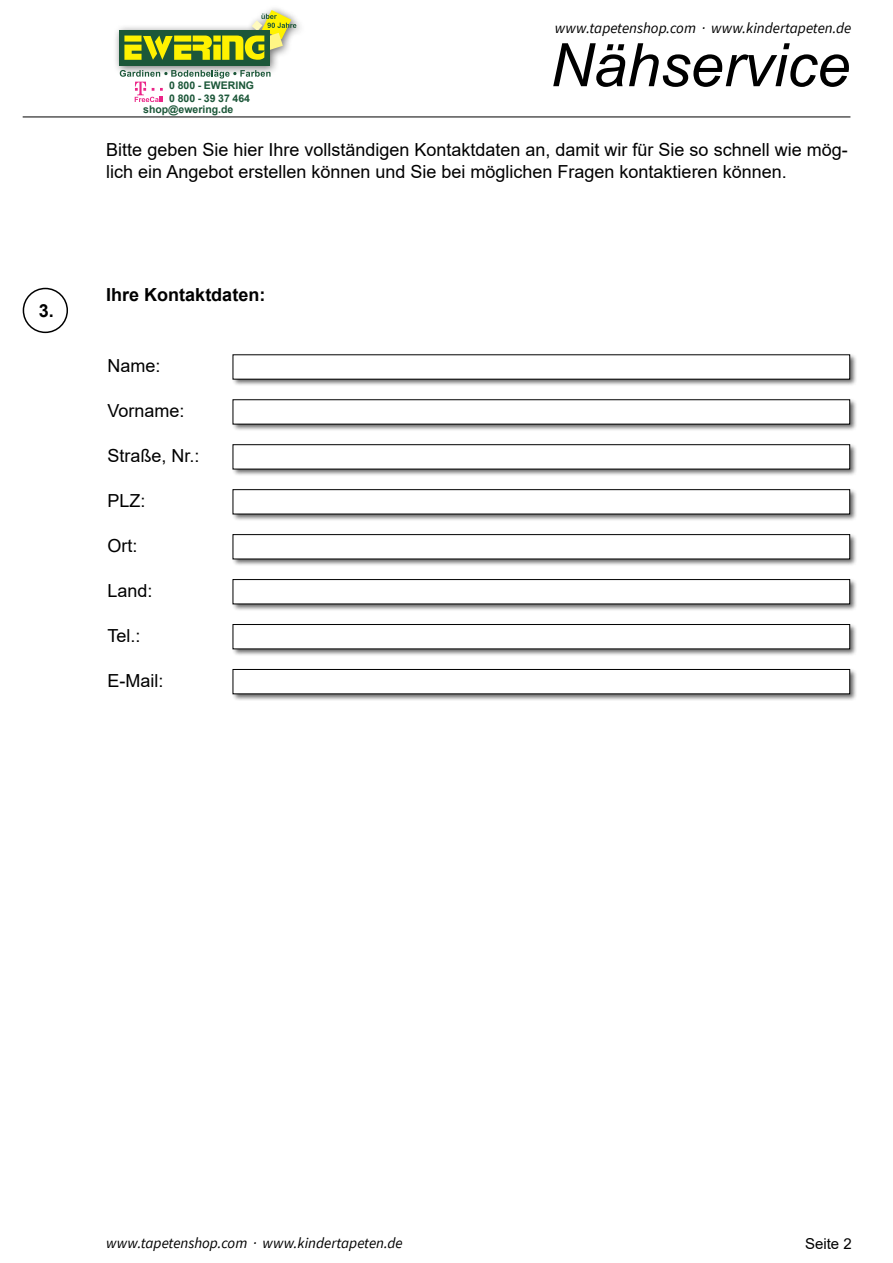
<style>
.page{position:relative;width:893px;height:1263px;background:#fff}
.page>*{position:absolute;margin:0;border:0;box-sizing:border-box;transform-origin:0 0}
.t1{font:italic 60px "Arial";color:#000}
.t2{font:18px/21.6px "Arial";color:#000}
.t3{font:700 18px "Arial";color:#000}
.t4{font:italic 15px "Source Sans Pro";color:#000}
.t5{font:15px "Arial";color:#000}
.t6{font:700 10.5px/12.6px "Arial";color:#1c5739}
</style>
<div class="page">
<div style="left:113px;top:5px;width:193px;height:70px;background:#000;opacity:.55"></div>
<div style="left:119px;top:30px;width:151px;height:35px;background:#1c5739"></div>
<svg style="left:124px;top:10px;width:172px;height:50px"></svg>
<svg style="left:120px;top:70px;width:151px;height:32px"></svg>
<hr style="left:23px;top:117px;width:827px;height:1px;background:#000">
<div style="left:23px;top:288px;width:45px;height:45px;border:2px solid #000;border-radius:50%"></div>
<div style="left:232px;top:353px;width:625px;height:33px;background:#000;opacity:.6"></div>
<div style="left:233px;top:355px;width:617px;height:24px;background:#fff"></div>
<div style="left:232px;top:668px;width:625px;height:33px;background:#000;opacity:.6"></div>
<div style="left:233px;top:669px;width:617px;height:25px;background:#fff"></div>
<div style="left:233px;top:669px;width:617px;height:25px;border:1px solid #000"></div>
<div style="left:232px;top:623px;width:625px;height:33px;background:#000;opacity:.6"></div>
<div style="left:233px;top:624px;width:617px;height:25px;background:#fff"></div>
<div style="left:233px;top:624px;width:617px;height:25px;border:1px solid #000"></div>
<div style="left:232px;top:578px;width:625px;height:33px;background:#000;opacity:.6"></div>
<div style="left:233px;top:579px;width:617px;height:25px;background:#fff"></div>
<div style="left:233px;top:579px;width:617px;height:25px;border:1px solid #000"></div>
<div style="left:232px;top:533px;width:625px;height:33px;background:#000;opacity:.6"></div>
<div style="left:233px;top:535px;width:617px;height:24px;background:#fff"></div>
<div style="left:233px;top:534px;width:617px;height:25px;border:1px solid #000"></div>
<div style="left:232px;top:488px;width:625px;height:33px;background:#000;opacity:.6"></div>
<div style="left:233px;top:490px;width:617px;height:24px;background:#fff"></div>
<div style="left:232px;top:443px;width:625px;height:33px;background:#000;opacity:.6"></div>
<div style="left:233px;top:445px;width:617px;height:24px;background:#fff"></div>
<div style="left:232px;top:398px;width:625px;height:33px;background:#000;opacity:.6"></div>
<div style="left:233px;top:400px;width:617px;height:24px;background:#fff"></div>
<p class="t3" style="left:39px;top:298px;width:17px">3.</p>
<p class="t6" style="left:169px;top:79px;width:86px">0 800 - EWERING<br>0 800 - 39 37 464</p>
<p class="t6" style="left:143px;top:103px;width:92px">shop@ewering.de</p>
<p class="t4" style="left:555px;top:18px;width:298px">www.tapetenshop.com · www.kindertapeten.de</p>
<h1 class="t1" style="left:550px;top:26px;width:302px">Nähservice</h1>
<p class="t2" style="left:106px;top:139px;width:743px">Bitte geben Sie hier Ihre vollständigen Kontaktdaten an, damit wir für Sie so schnell wie mög&shy;lich ein Angebot erstellen können und Sie bei möglichen Fragen kontaktieren können.</p>
<p class="t3" style="left:106px;top:282px;width:161px">Ihre Kontaktdaten:</p>
<p class="t2" style="left:107px;top:355px;width:55px">Name:</p>
<p class="t2" style="left:107px;top:400px;width:79px">Vorname:</p>
<p class="t2" style="left:107px;top:445px;width:94px">Straße, Nr.:</p>
<p class="t2" style="left:107px;top:490px;width:40px">PLZ:</p>
<p class="t2" style="left:107px;top:535px;width:32px">Ort:</p>
<p class="t2" style="left:107px;top:580px;width:47px">Land:</p>
<p class="t2" style="left:107px;top:625px;width:35px">Tel.:</p>
<p class="t2" style="left:107px;top:670px;width:57px">E-Mail:</p>
<p class="t4" style="left:106px;top:1234px;width:298px">www.tapetenshop.com · www.kindertapeten.de</p>
<p class="t5" style="left:805px;top:1233px;width:48px">Seite 2</p>
</div>
